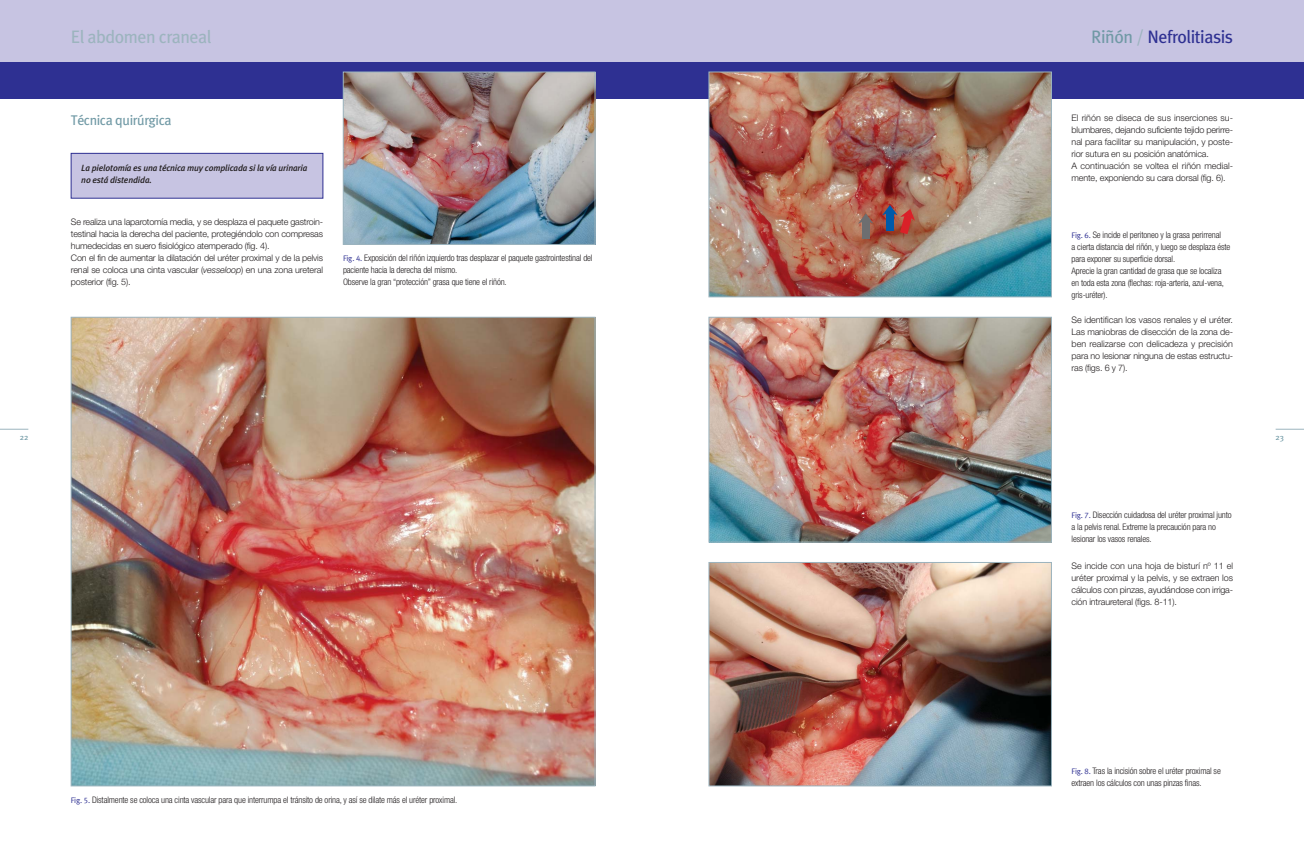
<style>
.page{position:relative;width:1304px;height:842px;background:#fff}
.page>*{position:absolute;margin:0;border:0;box-sizing:border-box;transform-origin:0 0}
.t1{font:18px "Meta Plus";letter-spacing:-.025em;color:#2e3092}
.t2{font:18px "Meta Plus";letter-spacing:-.025em;color:#9cb4be}
.t3{font:14px "Meta Plus";letter-spacing:-.025em;color:#7099a5}
.t4{font:300 9px/12px "Helvetica Neue";letter-spacing:-.015em;color:#231f20}
.t5{font:300 condensed 9px/12px "Helvetica Neue";letter-spacing:-.015em;color:#231f20}
.t6{font:italic 500 9px/12px "Meta Plus";letter-spacing:-.015em;color:#231f20}
.t7{font:8px "Meta Plus";color:#7099a5}
.s1{font-style:italic}
.s2{font-family:"Meta Plus Normal";font-weight:400;font-stretch:normal;font-size:8px;color:#2e3092}
.s3{font-family:"Meta Plus Normal Caps";font-weight:400;font-stretch:normal;font-size:8px;color:#2e3092}
.s4{color:#7099a5}
.s5{color:#9cb4be}
</style>
<div class="page">
<div style="left:0;top:1px;width:1304px;height:61px;background:#c7c4e2"></div>
<div style="left:0;top:62px;width:1304px;height:37px;background:#2e3092"></div>
<svg style="left:1276px;top:429px;width:28px;height:1px"></svg>
<svg style="left:0;top:429px;width:28px;height:1px"></svg>
<div style="left:71px;top:153px;width:252px;height:45px;background:#c7c4e2"></div>
<div style="left:71px;top:153px;width:252px;height:45px;border:1px solid #2e3092"></div>
<img style="left:73px;top:319px;width:520px;height:465px">
<img style="left:345px;top:74px;width:248px;height:169px">
<div style="left:343px;top:72px;width:252px;height:173px;border:1px solid #9cb4be"></div>
<img style="left:711px;top:74px;width:339px;height:221px">
<div style="left:709px;top:72px;width:343px;height:225px;border:1px solid #9cb4be"></div>
<img style="left:711px;top:319px;width:339px;height:221px">
<div style="left:709px;top:317px;width:343px;height:225px;border:1px solid #9cb4be"></div>
<img style="left:711px;top:564px;width:339px;height:220px">
<div style="left:709px;top:562px;width:343px;height:224px;border:1px solid #9cb4be"></div>
<div style="left:862px;top:220px;width:8px;height:18px;background:#6d6e70"></div>
<svg style="left:858px;top:213px;width:15px;height:11px"></svg>
<svg style="left:882px;top:205px;width:33px;height:29px"></svg>
<h1 class="t2" style="left:71px;top:30px;width:142px">El abdomen craneal</h1>
<h2 class="t3" style="left:71px;top:115px;width:102px">Técnica quirúrgica</h2>
<p class="t6" style="left:81px;top:162px;width:228px">La pielotomía es una técnica muy complicada si la vía urinaria no está distendida.</p>
<p class="t4" style="left:71px;top:217px;width:254px">Se realiza una laparotomía media, y se desplaza el paquete gastroin&shy;testinal hacia la derecha del paciente, protegiéndolo con compresas humedecidas en suero fisiológico atemperado (fig. 4).<br>Con el fin de aumentar la dilatación del uréter proximal y de la pelvis renal se coloca una cinta vascular (<span class="s1">vesseloop</span>) en una zona ureteral posterior (fig. 5).</p>
<p class="t5" style="left:343px;top:253px;width:251px"><span class="s2">Fig.</span> <span class="s3">4</span><span class="s2">.</span> Exposición del riñón izquierdo tras desplazar el paquete gastrointestinal del paciente hacia la derecha del mismo.<br>Observe la gran “protección” grasa que tiene el riñón.</p>
<p class="t7" style="left:20px;top:434px;width:10px">22</p>
<p class="t5" style="left:71px;top:794px;width:388px"><span class="s2">Fig.</span> <span class="s3">5</span><span class="s2">.</span> Distalmente se coloca una cinta vascular para que interrumpa el tránsito de orina, y así se dilate más el uréter proximal.</p>
<h1 class="t1" style="left:1091px;top:30px;width:143px"><span class="s4">Riñón</span> <span class="s5">/</span> Nefrolitiasis</h1>
<p class="t4" style="left:1071px;top:112px;width:163px">El riñón se diseca de sus inserciones su&shy;blumbares, dejando suficiente tejido perirre&shy;nal para facilitar su manipulación, y poste&shy;rior sutura en su posición anatómica.<br>A continuación se voltea el riñón medial&shy;mente, exponiendo su cara dorsal (fig. 6).</p>
<p class="t5" style="left:1071px;top:229px;width:160px"><span class="s2">Fig.</span> <span class="s3">6</span><span class="s2">.</span> Se incide el peritoneo y la grasa perirrenal<br>a cierta distancia del riñón, y luego se desplaza éste para exponer su superficie dorsal.<br>Aprecie la gran cantidad de grasa que se localiza en toda esta zona (flechas: roja-arteria, azul-vena, gris-uréter).</p>
<p class="t4" style="left:1071px;top:315px;width:163px;text-align:justify">Se identifican los vasos renales y el uréter.<br>Las maniobras de disección de la zona de&shy;ben realizarse con delicadeza y precisión para no lesionar ninguna de estas estructu&shy;ras (figs. 6 y 7).</p>
<p class="t5" style="left:1071px;top:510px;width:162px"><span class="s2">Fig.</span> <span class="s3">7</span><span class="s2">.</span> Disección cuidadosa del uréter proximal junto a la pelvis renal. Extreme la precaución para no lesionar los vasos renales.</p>
<p class="t4" style="left:1071px;top:560px;width:163px;text-align:justify">Se incide con una hoja de bisturí nº 11 el uréter proximal y la pelvis, y se extraen los cálculos con pinzas, ayudándose con irriga&shy;ción intraureteral (figs. 8-11).</p>
<p class="t7" style="left:1276px;top:434px;width:10px">23</p>
<p class="t5" style="left:1071px;top:765px;width:151px"><span class="s2">Fig.</span> <span class="s3">8</span><span class="s2">.</span> Tras la incisión sobre el uréter proximal se extraen los cálculos con unas pinzas finas.</p>
</div>
